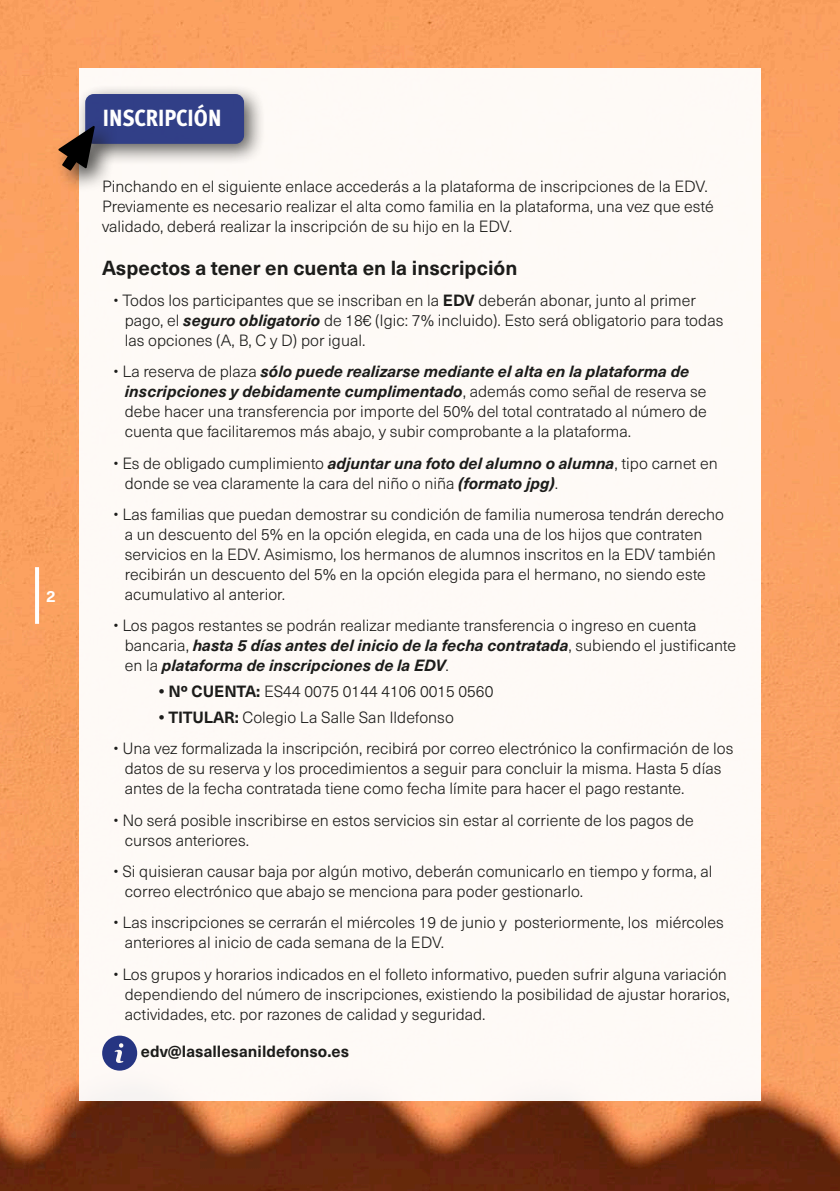
<style>
.page{position:relative;width:840px;height:1191px;background:#fff}
.page>*{position:absolute;margin:0;border:0;box-sizing:border-box;transform-origin:0 0}
.t1{font:800 condensed 23.4px "Meta Pro";color:#fff}
.t2{font:700 20px "Neue Haas Unica W1 G";color:#1c1c1a}
.t3{font:300 16px/20px "Neue Haas Unica W1 G";color:#1c1c1a}
.t4{font:700 16px "Neue Haas Unica W1 G";color:#1c1c1a}
.t5{font:700 16px "Neue Haas Unica W1 G";color:#fff}
.s1{font-weight:700}
.s2{font-weight:700;font-style:italic}
</style>
<div class="page">
<img style="left:0;top:0;width:839px;height:1191px">
<div style="left:79px;top:68px;width:681px;height:1032px;background:#fefaf6"></div>
<hr style="left:35px;top:567px;width:4px;height:57px;background:#fff">
<svg style="left:102px;top:1035px;width:35px;height:35px"></svg>
<div style="left:75px;top:84px;width:190px;height:82px;background:#1c1c1a;opacity:.75"></div>
<div style="left:85px;top:94px;width:159px;height:50px;background:#313f87;border-radius:9px"></div>
<div style="left:52px;top:120px;width:66px;height:74px;background:#1c1c1a;opacity:.75"></div>
<svg style="left:58px;top:126px;width:37px;height:44px"></svg>
<p class="t5" style="left:46px;top:584px;width:11px">2</p>
<h1 class="t1" style="left:103px;top:100px;width:120px">INSCRIPCIÓN</h1>
<p class="t3" style="left:102px;top:175px;width:612px">Pinchando en el siguiente enlace accederás a la plataforma de inscripciones de la EDV.<br>Previamente es necesario realizar el alta como familia en la plataforma, una vez que esté validado, deberá realizar la inscripción de su hijo en la EDV.</p>
<p class="t2" style="left:102px;top:252px;width:416px">Aspectos a tener en cuenta en la inscripción</p>
<p class="t3" style="left:125px;top:289px;width:599px;text-indent:-11px">• Todos los participantes que se inscriban en la <span class="s1">EDV</span> deberán abonar, junto al primer pago, el <span class="s2">seguro obligatorio</span> de 18€ (Igic: 7% incluido). Esto será obligatorio para todas las opciones (A, B, C y D) por igual.</p>
<p class="t3" style="left:125px;top:361px;width:583px;text-indent:-11px">• La reserva de plaza <span class="s2">sólo puede realizarse mediante el alta en la plataforma de inscripciones y debidamente cumplimentado</span>, además como señal de reserva se debe hacer una transferencia por importe del 50% del total contratado al número de cuenta que facilitaremos más abajo, y subir comprobante a la plataforma.</p>
<p class="t3" style="left:125px;top:452px;width:594px;text-indent:-11px">• Es de obligado cumplimiento <span class="s2">adjuntar una foto del alumno o alumna</span>, tipo carnet en donde se vea claramente la cara del niño o niña <span class="s2">(formato jpg)</span>.</p>
<p class="t3" style="left:125px;top:503px;width:600px;text-indent:-11px">• Las familias que puedan demostrar su condición de familia numerosa tendrán derecho a un descuento del 5% en la opción elegida, en cada una de los hijos que contraten servicios en la EDV. Asimismo, los hermanos de alumnos inscritos en la EDV también recibirán un descuento del 5% en la opción elegida para el hermano, no siendo este acumulativo al anterior.</p>
<p class="t3" style="left:125px;top:615px;width:612px;text-indent:-11px">• Los pagos restantes se podrán realizar mediante transferencia o ingreso en cuenta bancaria, <span class="s2">hasta 5 días antes del inicio de la fecha contratada</span>, subiendo el justificante en la <span class="s2">plataforma de inscripciones de la EDV</span>.</p>
<p class="t3" style="left:159px;top:680px;width:336px"><span class="s1">• Nº CUENTA:</span> ES44 0075 0144 4106 0015 0560</p>
<p class="t3" style="left:159px;top:706px;width:296px"><span class="s1">• TITULAR:</span> Colegio La Salle San Ildefonso</p>
<p class="t3" style="left:125px;top:737px;width:609px;text-indent:-11px">• Una vez formalizada la inscripción, recibirá por correo electrónico la confirmación de los datos de su reserva y los procedimientos a seguir para concluir la misma. Hasta 5 días antes de la fecha contratada tiene como fecha límite para hacer el pago restante.</p>
<p class="t3" style="left:125px;top:809px;width:570px;text-indent:-11px">• No será posible inscribirse en estos servicios sin estar al corriente de los pagos de cursos anteriores.</p>
<p class="t3" style="left:125px;top:860px;width:589px;text-indent:-11px">• Si quisieran causar baja por algún motivo, deberán comunicarlo en tiempo y forma, al correo electrónico que abajo se menciona para poder gestionarlo.</p>
<p class="t3" style="left:125px;top:911px;width:600px;text-indent:-11px">• Las inscripciones se cerrarán el miércoles 19 de junio y posteriormente, los miércoles anteriores al inicio de cada semana de la EDV.</p>
<p class="t3" style="left:125px;top:963px;width:606px;text-indent:-11px">• Los grupos y horarios indicados en el folleto informativo, pueden sufrir alguna variación dependiendo del número de inscripciones, existiendo la posibilidad de ajustar horarios, actividades, etc. por razones de calidad y seguridad.</p>
<p class="t4" style="left:141px;top:1038px;width:210px">edv@lasallesanildefonso.es</p>
</div>
